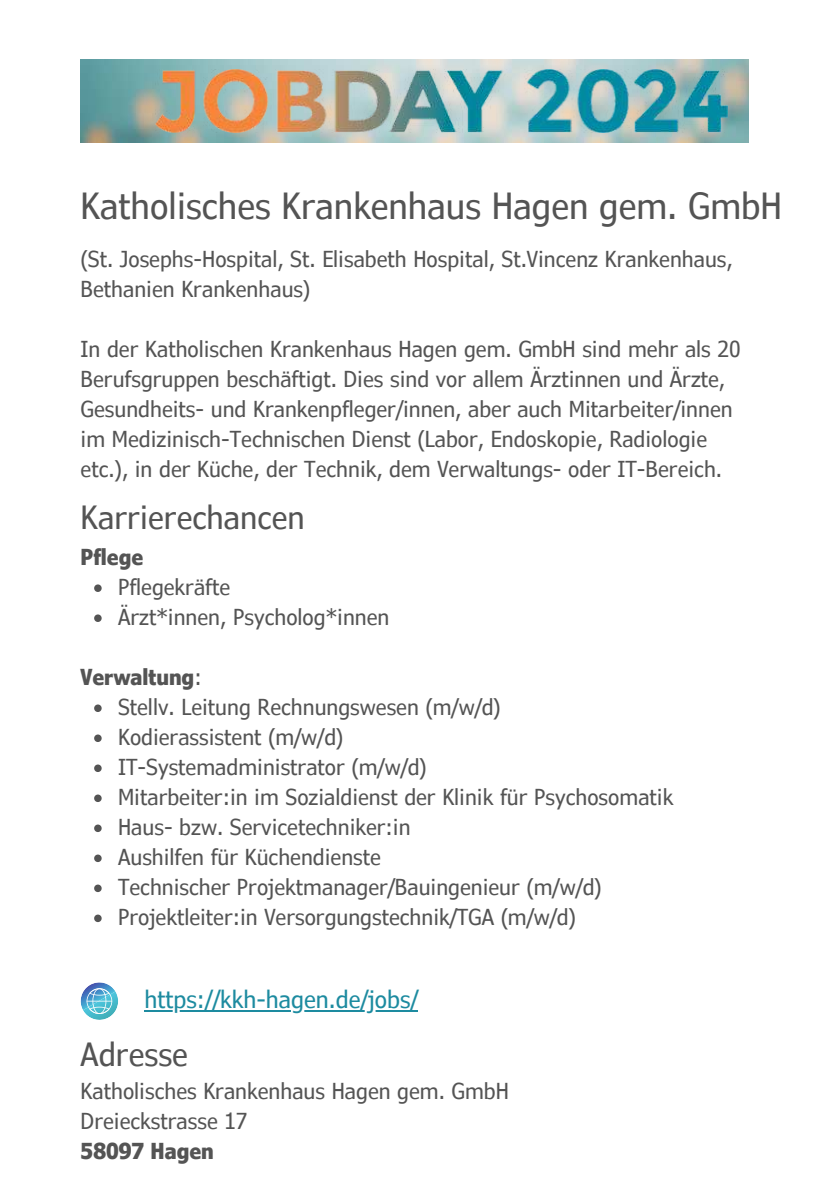
<style>
.page{position:relative;width:836px;height:1196px;background:#fff}
.page>*{position:absolute;margin:0;border:0;box-sizing:border-box;transform-origin:0 0}
.t1{font:condensed 36px "Verdana Pro";color:#545454}
.t2{font:condensed 32px "Verdana Pro";color:#545454}
.t3{font:condensed 24px "Verdana Pro";color:#1d8ba0}
.t4{font:condensed 22px/30px "Verdana Pro";color:#545454}
.t5{font:700 condensed 22px "Verdana Pro";color:#545454}
.s1{font-weight:700}
</style>
<div class="page">
<img style="left:81px;top:60px;width:667px;height:82px">
<img style="left:155px;top:70px;width:572px;height:63px">
<svg style="left:94px;top:584px;width:8px;height:8px"></svg>
<svg style="left:94px;top:614px;width:8px;height:8px"></svg>
<svg style="left:94px;top:704px;width:8px;height:8px"></svg>
<svg style="left:94px;top:734px;width:8px;height:8px"></svg>
<svg style="left:94px;top:764px;width:8px;height:8px"></svg>
<svg style="left:94px;top:794px;width:8px;height:8px"></svg>
<svg style="left:94px;top:824px;width:8px;height:8px"></svg>
<svg style="left:94px;top:854px;width:8px;height:8px"></svg>
<svg style="left:94px;top:884px;width:8px;height:8px"></svg>
<svg style="left:94px;top:914px;width:8px;height:8px"></svg>
<svg style="left:85px;top:982px;width:28px;height:32px"></svg>
<hr style="left:144px;top:1009px;width:274px;height:2px;background:#1d8ba0">
<h1 class="t1" style="left:81px;top:182px;width:703px">Katholisches Krankenhaus Hagen gem. GmbH</h1>
<p class="t4" style="left:81px;top:244px;width:653px">(St. Josephs-Hospital, St. Elisabeth Hospital, St.Vincenz Krankenhaus,<br>Bethanien Krankenhaus)</p>
<p class="t4" style="left:81px;top:334px;width:661px">In der Katholischen Krankenhaus Hagen gem. GmbH sind mehr als 20<br>Berufsgruppen beschäftigt. Dies sind vor allem Ärztinnen und Ärzte, Gesundheits- und Krankenpfleger/innen, aber auch Mitarbeiter/innen im Medizinisch-Technischen Dienst (Labor, Endoskopie, Radiologie etc.), in der Küche, der Technik, dem Verwaltungs- oder IT-Bereich.</p>
<h2 class="t2" style="left:81px;top:497px;width:225px">Karrierechancen</h2>
<p class="t5" style="left:81px;top:542px;width:64px">Pflege</p>
<p class="t4" style="left:118px;top:572px;width:273px">Pflegekräfte<br>Ärzt*innen, Psycholog*innen</p>
<p class="t4" style="left:118px;top:662px;width:556px;text-indent:-37px"><span class="s1">Verwaltung</span>:<br>Stellv. Leitung Rechnungswesen (m/w/d)<br>Kodierassistent (m/w/d)<br>IT-Systemadministrator (m/w/d)<br>Mitarbeiter:in im Sozialdienst der Klinik für Psychosomatik Haus- bzw. Servicetechniker:in<br>Aushilfen für Küchendienste<br>Technischer Projektmanager/Bauingenieur (m/w/d)<br>Projektleiter:in Versorgungstechnik/TGA (m/w/d)</p>
<p class="t3" style="left:144px;top:984px;width:275px">https://kkh-hagen.de/jobs/</p>
<h2 class="t2" style="left:81px;top:1033px;width:109px">Adresse</h2>
<p class="t4" style="left:81px;top:1076px;width:430px">Katholisches Krankenhaus Hagen gem. GmbH<br>Dreieckstrasse 17</p>
<p class="t5" style="left:81px;top:1135px;width:135px">58097 Hagen</p>
</div>
